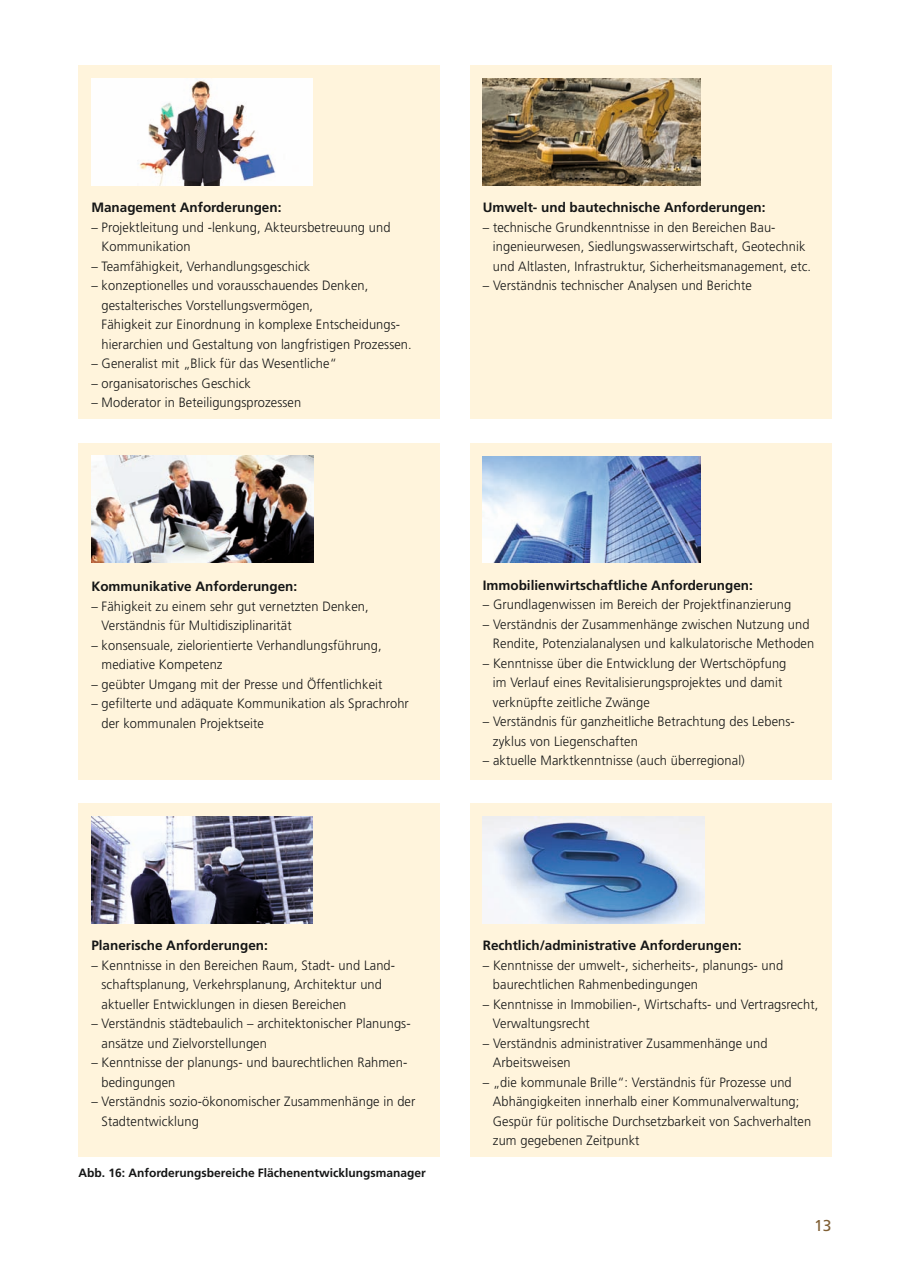
<style>
.page{position:relative;width:899px;height:1266px;background:#fff}
.page>*{position:absolute;margin:0;border:0;box-sizing:border-box;transform-origin:0 0}
.t1{font:15.75px "Frutiger";color:#7f5e33}
.t2{font:300 13.5px/19.5px "Frutiger";letter-spacing:.01em;color:#151616;scale:.95 1}
.t3{font:700 13.5px "Frutiger";color:#151616}
.t4{font:700 12px "Frutiger";color:#151616}
</style>
<div class="page">
<div style="left:79px;top:66px;width:361px;height:353px;background:#fff4dc"></div>
<div style="left:79px;top:443px;width:361px;height:336px;background:#fff4dc"></div>
<div style="left:79px;top:804px;width:361px;height:352px;background:#fff4dc"></div>
<div style="left:470px;top:66px;width:361px;height:353px;background:#fff4dc"></div>
<div style="left:470px;top:443px;width:361px;height:336px;background:#fff4dc"></div>
<div style="left:470px;top:804px;width:361px;height:352px;background:#fff4dc"></div>
<img style="left:91px;top:79px;width:222px;height:106px">
<img style="left:482px;top:456px;width:218px;height:106px">
<img style="left:91px;top:456px;width:222px;height:106px">
<img style="left:91px;top:816px;width:222px;height:107px">
<img style="left:482px;top:816px;width:222px;height:107px">
<img style="left:482px;top:78px;width:218px;height:107px">
<p class="t3" style="left:91px;top:202px;width:191px">Management Anforderungen:</p>
<p class="t2" style="left:101px;top:218px;width:306px;text-indent:-10px">– Projektleitung und -lenkung, Akteursbetreuung und<br>Kommunikation</p>
<p class="t2" style="left:91px;top:257px;width:232px">– Teamfähigkeit, Verhandlungsgeschick</p>
<p class="t2" style="left:101px;top:277px;width:328px;text-indent:-10px">– konzeptionelles und vorausschauendes Denken, gestalterisches Vorstellungsvermögen,<br>Fähigkeit zur Einordnung in komplexe Entscheidungs&shy;hierarchien und Gestaltung von langfristigen Prozessen.</p>
<p class="t2" style="left:91px;top:355px;width:260px">– Generalist mit „Blick für das Wesentliche“</p>
<p class="t2" style="left:91px;top:374px;width:169px">– organisatorisches Geschick</p>
<p class="t2" style="left:91px;top:394px;width:222px">– Moderator in Beteiligungsprozessen</p>
<p class="t3" style="left:91px;top:581px;width:207px">Kommunikative Anforderungen:</p>
<p class="t2" style="left:101px;top:597px;width:283px;text-indent:-10px">– Fähigkeit zu einem sehr gut vernetzten Denken,<br>Verständnis für Multidisziplinarität</p>
<p class="t2" style="left:101px;top:636px;width:296px;text-indent:-10px">– konsensuale, zielorientierte Verhandlungsführung, mediative Kompetenz</p>
<p class="t2" style="left:91px;top:675px;width:308px">– geübter Umgang mit der Presse und Öffentlichkeit</p>
<p class="t2" style="left:101px;top:694px;width:325px;text-indent:-10px">– gefilterte und adäquate Kommunikation als Sprachrohr der kommunalen Projektseite</p>
<p class="t3" style="left:483px;top:202px;width:284px">Umwelt- und bautechnische Anforderungen:</p>
<p class="t2" style="left:493px;top:218px;width:336px;text-indent:-10px">– technische Grundkenntnisse in den Bereichen Bau&shy;ingenieurwesen, Siedlungswasserwirtschaft, Geotechnik und Altlasten, Infrastruktur, Sicherheitsmanagement, etc.</p>
<p class="t2" style="left:483px;top:277px;width:285px">– Verständnis technischer Analysen und Berichte</p>
<p class="t3" style="left:483px;top:579px;width:272px">Immobilienwirtschaftliche Anforderungen:</p>
<p class="t2" style="left:483px;top:596px;width:326px">– Grundlagenwissen im Bereich der Projektfinanzierung</p>
<p class="t2" style="left:493px;top:615px;width:340px;text-indent:-10px">– Verständnis der Zusammenhänge zwischen Nutzung und<br>Rendite, Potenzialanalysen und kalkulatorische Methoden</p>
<p class="t2" style="left:493px;top:654px;width:310px;text-indent:-10px">– Kenntnisse über die Entwicklung der Wertschöpfung im Verlauf eines Revitalisierungsprojektes und damit verknüpfte zeitliche Zwänge</p>
<p class="t2" style="left:493px;top:712px;width:319px;text-indent:-10px">– Verständnis für ganzheitliche Betrachtung des Lebens&shy;zyklus von Liegenschaften</p>
<p class="t2" style="left:483px;top:751px;width:277px">– aktuelle Marktkenntnisse (auch überregional)</p>
<p class="t3" style="left:91px;top:940px;width:178px">Planerische Anforderungen:</p>
<p class="t2" style="left:101px;top:956px;width:310px;text-indent:-10px">– Kenntnisse in den Bereichen Raum, Stadt- und Land&shy;schaftsplanung, Verkehrsplanung, Architektur und aktueller Entwicklungen in diesen Bereichen</p>
<p class="t2" style="left:101px;top:1014px;width:327px;text-indent:-10px">– Verständnis städtebaulich – architektonischer Planungs&shy;ansätze und Zielvorstellungen</p>
<p class="t2" style="left:101px;top:1053px;width:323px;text-indent:-10px">– Kenntnisse der planungs- und baurechtlichen Rahmen&shy;bedingungen</p>
<p class="t2" style="left:101px;top:1092px;width:332px;text-indent:-10px">– Verständnis sozio-ökonomischer Zusammenhänge in der<br>Stadtentwicklung</p>
<p class="t4" style="left:79px;top:1168px;width:348px">Abb. 16: Anforderungsbereiche Flächenentwicklungsmanager</p>
<p class="t3" style="left:483px;top:940px;width:260px">Rechtlich/administrative Anforderungen:</p>
<p class="t2" style="left:493px;top:956px;width:307px;text-indent:-10px">– Kenntnisse der umwelt-, sicherheits-, planungs- und baurechtlichen Rahmenbedingungen</p>
<p class="t2" style="left:493px;top:995px;width:344px;text-indent:-10px">– Kenntnisse in Immobilien-, Wirtschafts- und Vertragsrecht,<br>Verwaltungsrecht</p>
<p class="t2" style="left:493px;top:1034px;width:290px;text-indent:-10px">– Verständnis administrativer Zusammenhänge und<br>Arbeitsweisen</p>
<p class="t2" style="left:493px;top:1073px;width:337px;text-indent:-10px">– „die kommunale Brille“: Verständnis für Prozesse und Abhängigkeiten innerhalb einer Kommunalverwaltung; Gespür für politische Durchsetzbarkeit von Sachverhalten zum gegebenen Zeitpunkt</p>
<p class="t1" style="left:814px;top:1219px;width:19px">13</p>
</div>
